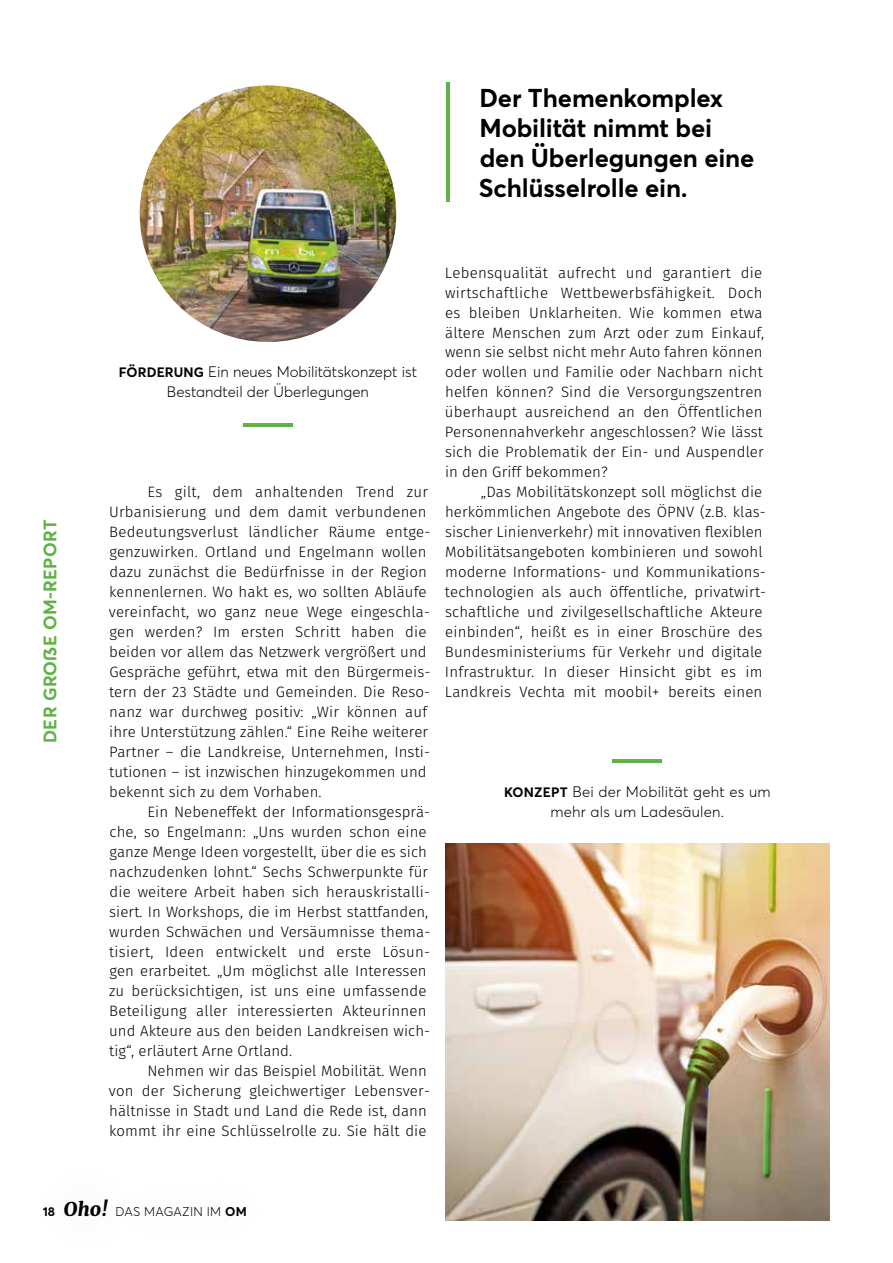
<style>
.page{position:relative;width:893px;height:1263px;background:#fff}
.page>*{position:absolute;margin:0;border:0;box-sizing:border-box;transform-origin:0 0}
.t1{font:700 25.5px/30px "Averta";letter-spacing:-.005em;color:#000}
.t2{font:700 18px "Averta";letter-spacing:.02em;color:#5fb345}
.t3{font:300 15px/20px "Fira Sans";letter-spacing:.01em;color:#000}
.t4{font:300 15px/20px "Averta";color:#000;text-align:center}
.t5{font:300 12.6px "Averta";letter-spacing:.015em;color:#000}
.s1{font-weight:700;font-size:13.5px}
.s2{font-weight:700}
.s3{font-family:"Merriweather";font-weight:900;font-style:italic;font-size:19.2px}
</style>
<div class="page">
<hr style="left:243px;top:423px;width:50px;height:3px;background:#5fb345">
<hr style="left:612px;top:759px;width:50px;height:4px;background:#5fb345">
<hr style="left:446px;top:83px;width:4px;height:119px;background:#5fb345">
<img style="left:140px;top:85px;width:256px;height:257px;border-radius:128px">
<img style="left:445px;top:843px;width:384px;height:377px">
<h1 class="t1" style="left:479px;top:83px;width:277px">Der Themenkomplex<br>Mobilität nimmt bei den Überlegungen eine<br>Schlüsselrolle ein.</h1>
<p class="t2" style="left:39px;top:743px;width:225px;rotate:-90deg">DER GROẞE OM-REPORT</p>
<p class="t4" style="left:119px;top:362px;width:300px"><span class="s1">FÖRDERUNG</span> Ein neues Mobilitätskonzept ist<br>Bestandteil der Überlegungen</p>
<p class="t3" style="left:109px;top:482px;width:323px;text-indent:39px">Es gilt, dem anhaltenden Trend zur Urbanisierung und dem damit verbundenen Bedeutungsverlust ländlicher Räume entge&shy;genzuwirken. Ortland und Engelmann wollen dazu zunächst die Bedürfnisse in der Region kennenlernen. Wo hakt es, wo sollten Abläufe vereinfacht, wo ganz neue Wege eingeschla&shy;gen werden? Im ersten Schritt haben die beiden vor allem das Netzwerk vergrößert und Gespräche geführt, etwa mit den Bürgermeis&shy;tern der 23 Städte und Gemeinden. Die Reso&shy;nanz war durchweg positiv: „Wir können auf ihre Unterstützung zählen.“ Eine Reihe weiterer Partner – die Landkreise, Unternehmen, Insti&shy;tutionen – ist inzwischen hinzugekommen und bekennt sich zu dem Vorhaben.</p>
<p class="t3" style="left:109px;top:801px;width:323px;text-indent:38px">Ein Nebeneffekt der Informationsgesprä&shy;che, so Engelmann: „Uns wurden schon eine ganze Menge Ideen vorgestellt, über die es sich nachzudenken lohnt.“ Sechs Schwerpunkte für die weitere Arbeit haben sich herauskristalli&shy;siert. In Workshops, die im Herbst stattfanden, wurden Schwächen und Versäumnisse thema&shy;tisiert, Ideen entwickelt und erste Lösun&shy;gen erarbeitet. „Um möglichst alle Interessen zu berücksichtigen, ist uns eine umfassende Beteiligung aller interessierten Akteurinnen und Akteure aus den beiden Landkreisen wich&shy;tig“, erläutert Arne Ortland.</p>
<p class="t3" style="left:109px;top:1061px;width:323px;text-indent:39px">Nehmen wir das Beispiel Mobilität. Wenn von der Sicherung gleichwertiger Lebensver&shy;hältnisse in Stadt und Land die Rede ist, dann kommt ihr eine Schlüsselrolle zu. Sie hält die</p>
<p class="t3" style="left:445px;top:262px;width:321px;text-align:justify">Lebensqualität aufrecht und garantiert die wirtschaftliche Wettbewerbsfähigkeit. Doch es bleiben Unklarheiten. Wie kommen etwa ältere Menschen zum Arzt oder zum Einkauf, wenn sie selbst nicht mehr Auto fahren können oder wollen und Familie oder Nachbarn nicht helfen können? Sind die Versorgungszentren überhaupt ausreichend an den Öffentlichen Personennahverkehr angeschlossen? Wie lässt sich die Problematik der Ein- und Auspendler in den Griff bekommen?</p>
<p class="t3" style="left:445px;top:482px;width:323px;text-indent:36px">„Das Mobilitätskonzept soll möglichst die herkömmlichen Angebote des ÖPNV (z.B. klas&shy;sischer Linienverkehr) mit innovativen flexiblen Mobilitätsangeboten kombinieren und sowohl moderne Informations- und Kommunikations&shy;technologien als auch öffentliche, privatwirt&shy;schaftliche und zivilgesellschaftliche Akteure einbinden“, heißt es in einer Broschüre des Bundesministeriums für Verkehr und digitale Infrastruktur. In dieser Hinsicht gibt es im Landkreis Vechta mit moobil+ bereits einen</p>
<p class="t4" style="left:504px;top:781px;width:268px"><span class="s1">KONZEPT</span> Bei der Mobilität geht es um mehr als um Ladesäulen.</p>
<p class="t5" style="left:43px;top:1204px;width:206px"><span class="s2">18</span> <span class="s3">Oho!</span> DAS MAGAZIN IM <span class="s2">OM</span></p>
</div>
